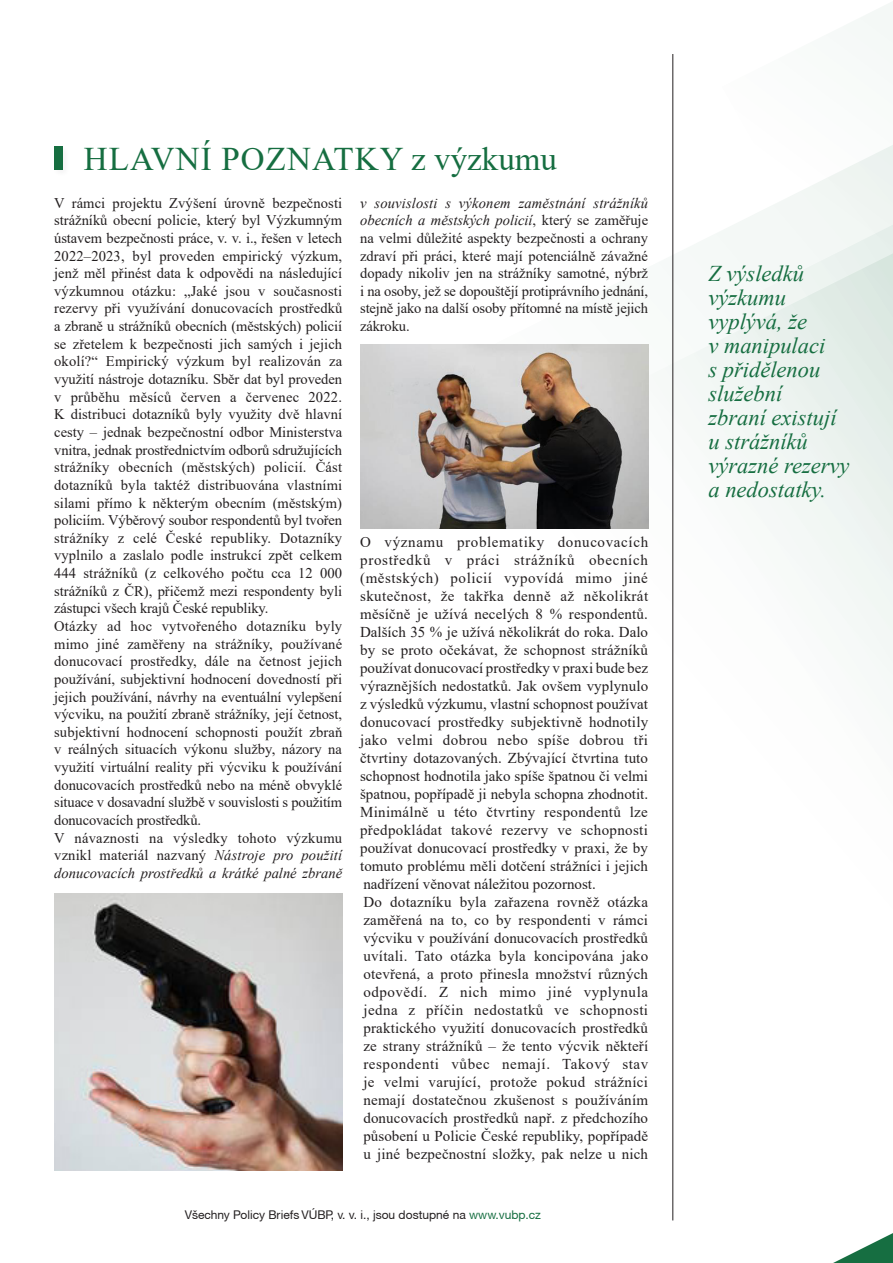
<style>
.page{position:relative;width:893px;height:1263px;background:#fff}
.page>*{position:absolute;margin:0;border:0;box-sizing:border-box;transform-origin:0 0}
.t1{font:33px "Times New Roman";letter-spacing:.035em;color:#166e41}
.t2{font:italic 22.5px/24px "Times New Roman";color:#166e41}
.t3{font:15px/18px "Times New Roman";letter-spacing:.005em;color:#231f20;text-align:justify}
.t4{font:14.7px/17.7px "Times New Roman";letter-spacing:-.01em;color:#231f20;text-align:justify}
.t5{font:italic 14.7px/17.7px "Times New Roman";color:#231f20;text-align:justify}
.t6{font:12px "Helvetica Neue CE";color:#231f20}
.s1{font-style:normal}
.s2{font-style:italic}
.s3{color:#166e41}
</style>
<div class="page">
<svg style="left:427px;top:54px;width:294px;height:1167px"></svg>
<svg style="left:721px;top:2px;width:172px;height:673px;fill:#f4f8f6"></svg>
<hr style="left:672px;top:54px;width:1px;height:1166px;background:#231f20">
<svg style="left:833px;top:1233px;width:60px;height:30px"></svg>
<div style="left:53px;top:145px;width:17px;height:32px;background:#fbfbfb"></div>
<div style="left:54px;top:147px;width:9px;height:23px;background:#166e41"></div>
<img style="left:54px;top:894px;width:288px;height:276px">
<img style="left:360px;top:345px;width:288px;height:184px">
<p class="t1" style="left:84px;top:136px;width:475px">HLAVNÍ POZNATKY z výzkumu</p>
<p class="t4" style="left:54px;top:193px;width:290px">V rámci projektu Zvýšení úrovně bezpečnosti strážníků obecní policie, který byl Výzkumným ústavem bezpečnosti práce, v. v. i., řešen v letech 2022–2023, byl proveden empirický výzkum, jenž měl přinést data k odpovědi na následující výzkumnou otázku: „Jaké jsou v současnosti rezervy při využívání donucovacích prostředků a zbraně u strážníků obecních (městských) policií se zřetelem k bezpečnosti jich samých i jejich okolí?“ Empirický výzkum byl realizován za využití nástroje dotazníku. Sběr dat byl proveden v průběhu měsíců červen a červenec 2022.<br>K distribuci dotazníků byly využity dvě hlavní cesty – jednak bezpečnostní odbor Ministerstva vnitra, jednak prostřednictvím odborů sdružujících strážníky obecních (městských) policií. Část dotazníků byla taktéž distribuována vlastními silami přímo k některým obecním (městským) policiím. Výběrový soubor respondentů byl tvořen strážníky z celé České republiky. Dotazníky vyplnilo a zaslalo podle instrukcí zpět celkem 444 strážníků (z celkového počtu cca 12 000 strážníků z ČR), přičemž mezi respondenty byli zástupci všech krajů České republiky.</p>
<p class="t4" style="left:54px;top:617px;width:290px">Otázky ad hoc vytvořeného dotazníku byly mimo jiné zaměřeny na strážníky, používané donucovací prostředky, dále na četnost jejich používání, subjektivní hodnocení dovedností při jejich používání, návrhy na eventuální vylepšení výcviku, na použití zbraně strážníky, její četnost, subjektivní hodnocení schopnosti použít zbraň v reálných situacích výkonu služby, názory na využití virtuální reality při výcviku k používání donucovacích prostředků nebo na méně obvyklé situace v dosavadní službě v souvislosti s použitím donucovacích prostředků.</p>
<p class="t5" style="left:54px;top:828px;width:290px"><span class="s1">V návaznosti na výsledky tohoto výzkumu vznikl materiál nazvaný</span> Nástroje pro použití donucovacích prostředků a krátké palné zbraně</p>
<p class="t4" style="left:360px;top:193px;width:289px"><span class="s2">v souvislosti s výkonem zaměstnání strážníků obecních a městských policií</span>, který se zaměřuje na velmi důležité aspekty bezpečnosti a ochrany zdraví při práci, které mají potenciálně závažné dopady nikoliv jen na strážníky samotné, nýbrž i na osoby, jež se dopouštějí protiprávního jednání, stejně jako na další osoby přítomné na místě jejich zákroku.</p>
<p class="t3" style="left:360px;top:533px;width:290px">O významu problematiky donucovacích prostředků v práci strážníků obecních (městských) policií vypovídá mimo jiné skutečnost, že takřka denně až několikrát měsíčně je užívá necelých 8 % respondentů.<br>Dalších 35 % je užívá několikrát do roka. Dalo by se proto očekávat, že schopnost strážníků používat donucovací prostředky v praxi bude bez výraznějších nedostatků. Jak ovšem vyplynulo z výsledků výzkumu, vlastní schopnost používat donucovací prostředky subjektivně hodnotily jako velmi dobrou nebo spíše dobrou tři čtvrtiny dotazovaných. Zbývající čtvrtina tuto schopnost hodnotila jako spíše špatnou či velmi špatnou, popřípadě ji nebyla schopna zhodnotit.<br>Minimálně u této čtvrtiny respondentů lze předpokládat takové rezervy ve schopnosti používat donucovací prostředky v praxi, že by tomuto problému měli dotčení strážníci i jejich nadřízení věnovat náležitou pozornost.</p>
<p class="t3" style="left:363px;top:893px;width:286px">Do dotazníku byla zařazena rovněž otázka zaměřená na to, co by respondenti v rámci výcviku v používání donucovacích prostředků uvítali. Tato otázka byla koncipována jako otevřená, a proto přinesla množství různých odpovědí. Z nich mimo jiné vyplynula jedna z příčin nedostatků ve schopnosti praktického využití donucovacích prostředků ze strany strážníků – že tento výcvik někteří respondenti vůbec nemají. Takový stav je velmi varující, protože pokud strážníci nemají dostatečnou zkušenost s používáním donucovacích prostředků např. z předchozího působení u Policie České republiky, popřípadě u jiné bezpečnostní složky, pak nelze u nich</p>
<p class="t6" style="left:185px;top:1207px;width:358px">Všechny Policy Briefs VÚBP, v. v. i., jsou dostupné na <span class="s3">www.vubp.cz</span></p>
<p class="t2" style="left:708px;top:261px;width:142px">Z výsledků výzkumu vyplývá, že<br>v manipulaci<br>s přidělenou služební<br>zbraní existují u strážníků výrazné rezervy a nedostatky.</p>
</div>
